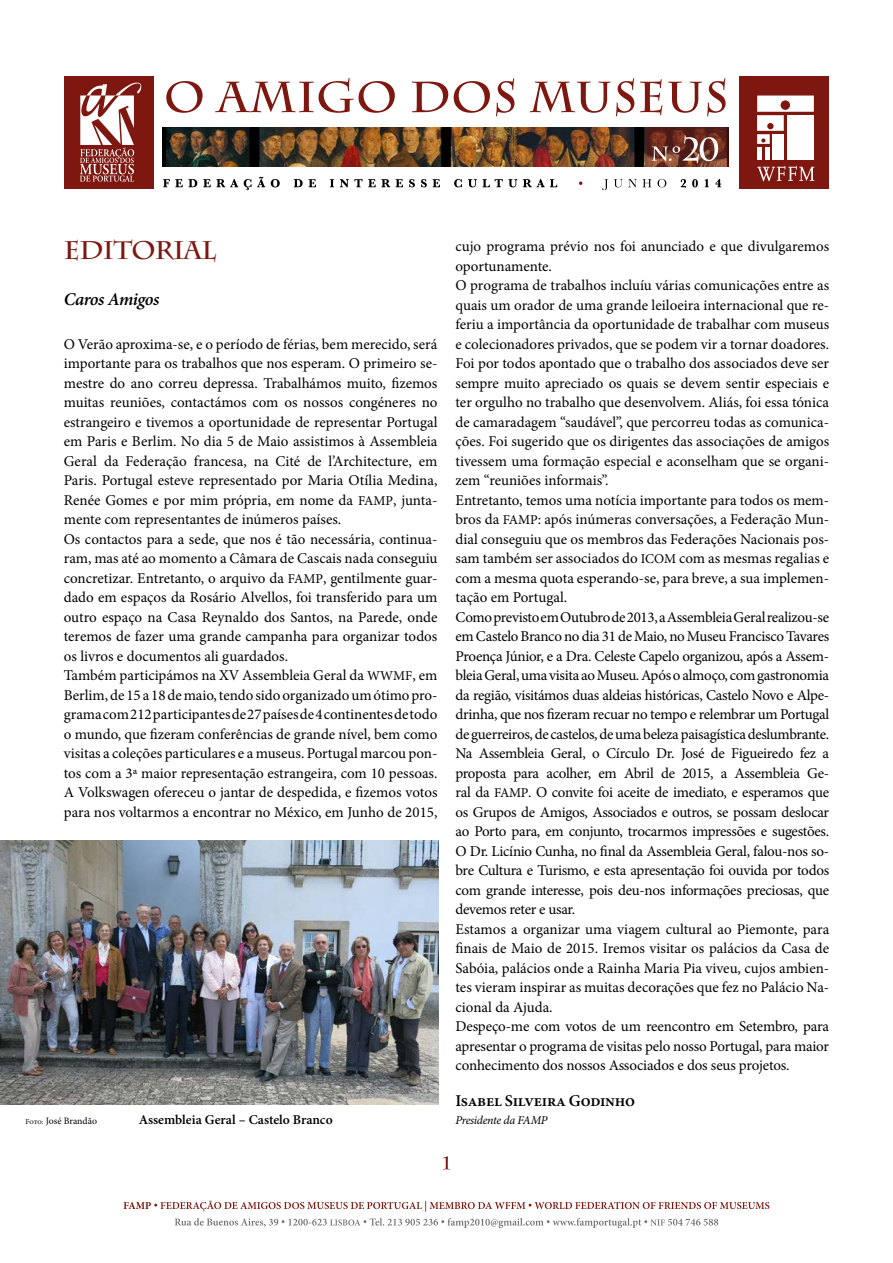
<style>
.page{position:relative;width:893px;height:1263px;background:#fff}
.page>*{position:absolute;margin:0;border:0;box-sizing:border-box;transform-origin:0 0}
.t1{font:700 25.5px "Charlemagne Std";letter-spacing:-.02em;color:#7d1710}
.t2{font:italic 600 18px "Minion Pro";letter-spacing:-.03em;color:#000}
.t3{font:600 16.5px "Minion Pro";letter-spacing:-.02em;color:#000}
.t4{font:15px/19.5px "Minion Pro";letter-spacing:-.005em;color:#000}
.t5{font:600 13.5px "Minion Pro";color:#000}
.t6{font:italic 12px "Minion Pro";letter-spacing:-.025em;color:#000}
.t7{font:9.75px "Minion Pro";color:#000}
.s1{font-size:13.5px}
.s2{font-size:7.5px}
</style>
<div class="page">
<img style="left:163px;top:127px;width:482px;height:40px">
<div style="left:64px;top:77px;width:89px;height:112px;background:#7d170f"></div>
<div style="left:739px;top:77px;width:89px;height:112px;background:#7d170f"></div>
<div style="left:787px;top:115px;width:27px;height:45px;background:#fff"></div>
<div style="left:773px;top:134px;width:11px;height:26px;background:#fff"></div>
<div style="left:765px;top:147px;width:5px;height:13px;background:#fff"></div>
<div style="left:757px;top:147px;width:5px;height:13px;background:#fff"></div>
<svg style="left:757px;top:166px;width:57px;height:15px"></svg>
<svg style="left:757px;top:96px;width:57px;height:48px"></svg>
<svg style="left:80px;top:82px;width:62px;height:100px"></svg>
<svg style="left:166px;top:81px;width:37px;height:32px"></svg>
<svg style="left:215px;top:78px;width:180px;height:35px"></svg>
<svg style="left:412px;top:82px;width:36px;height:30px"></svg>
<svg style="left:454px;top:81px;width:36px;height:32px"></svg>
<svg style="left:496px;top:78px;width:18px;height:38px"></svg>
<svg style="left:530px;top:78px;width:104px;height:38px"></svg>
<svg style="left:640px;top:79px;width:22px;height:36px"></svg>
<svg style="left:668px;top:78px;width:58px;height:38px"></svg>
<svg style="left:645px;top:127px;width:83px;height:40px"></svg>
<svg style="left:652px;top:135px;width:66px;height:28px"></svg>
<svg style="left:163px;top:179px;width:34px;height:8px"></svg>
<svg style="left:203px;top:179px;width:35px;height:8px"></svg>
<svg style="left:244px;top:179px;width:7px;height:11px"></svg>
<svg style="left:257px;top:177px;width:8px;height:10px"></svg>
<svg style="left:271px;top:179px;width:9px;height:8px"></svg>
<svg style="left:294px;top:179px;width:9px;height:8px"></svg>
<svg style="left:309px;top:179px;width:7px;height:8px"></svg>
<svg style="left:330px;top:179px;width:4px;height:8px"></svg>
<svg style="left:340px;top:179px;width:50px;height:8px"></svg>
<svg style="left:396px;top:179px;width:7px;height:8px"></svg>
<svg style="left:409px;top:179px;width:6px;height:8px"></svg>
<svg style="left:421px;top:179px;width:6px;height:8px"></svg>
<svg style="left:433px;top:179px;width:7px;height:8px"></svg>
<svg style="left:454px;top:179px;width:8px;height:8px"></svg>
<svg style="left:468px;top:179px;width:49px;height:8px"></svg>
<svg style="left:523px;top:179px;width:34px;height:8px"></svg>
<svg style="left:602px;top:179px;width:6px;height:11px"></svg>
<svg style="left:614px;top:179px;width:37px;height:8px"></svg>
<svg style="left:657px;top:179px;width:9px;height:8px"></svg>
<svg style="left:681px;top:179px;width:5px;height:9px"></svg>
<svg style="left:692px;top:179px;width:6px;height:8px"></svg>
<svg style="left:705px;top:179px;width:4px;height:8px"></svg>
<svg style="left:715px;top:179px;width:6px;height:8px"></svg>
<svg style="left:443px;top:1156px;width:6px;height:13px"></svg>
<svg style="left:175px;top:1218px;width:543px;height:10px"></svg>
<svg style="left:124px;top:1200px;width:645px;height:11px"></svg>
<img style="left:0;top:841px;width:438px;height:263px">
<h1 class="t1" style="left:64px;top:235px;width:154px">EDITORIAL</h1>
<p class="t2" style="left:64px;top:287px;width:97px">Caros Amigos</p>
<p class="t4" style="left:64px;top:334px;width:375px">O Verão aproxima-se, e o período de férias, bem merecido, será importante para os trabalhos que nos esperam. O primeiro se&shy;mestre do ano correu depressa. Trabalhámos muito, fizemos muitas reuniões, contactámos com os nossos congéneres no estrangeiro e tivemos a oportunidade de representar Portugal em Paris e Berlim. No dia 5 de Maio assistimos à Assembleia Geral da Federação francesa, na Cité de l’Architecture, em Paris. Portugal esteve representado por Maria Otília Medina, Renée Gomes e por mim própria, em nome da <span class="s1">FAMP</span>, junta&shy;mente com representantes de inúmeros países.<br>Os contactos para a sede, que nos é tão necessária, continua&shy;ram, mas até ao momento a Câmara de Cascais nada conseguiu concretizar. Entretanto, o arquivo da <span class="s1">FAMP</span>, gentilmente guar&shy;dado em espaços da Rosário Alvellos, foi transferido para um outro espaço na Casa Reynaldo dos Santos, na Parede, onde teremos de fazer uma grande campanha para organizar todos os livros e documentos ali guardados.<br>Também participámos na XV Assembleia Geral da <span class="s1">WWMF</span>, em Berlim, de 15 a 18 de maio, tendo sido organizado um ótimo pro&shy;grama com 212 participantes de 27 países de 4 continentes de todo o mundo, que fizeram conferências de grande nível, bem como visitas a coleções particulares e a museus. Portugal marcou pon&shy;tos com a 3ª maior representação estrangeira, com 10 pessoas.<br>A Volkswagen ofereceu o jantar de despedida, e fizemos votos para nos voltarmos a encontrar no México, em Junho de 2015,</p>
<p class="t4" style="left:455px;top:237px;width:375px">cujo programa prévio nos foi anunciado e que divulgaremos oportunamente.<br>O programa de trabalhos incluíu várias comunicações entre as quais um orador de uma grande leiloeira internacional que re&shy;feriu a importância da oportunidade de trabalhar com museus e colecionadores privados, que se podem vir a tornar doadores.<br>Foi por todos apontado que o trabalho dos associados deve ser sempre muito apreciado os quais se devem sentir especiais e ter orgulho no trabalho que desenvolvem. Aliás, foi essa tónica de camaradagem “saudável”, que percorreu todas as comunica&shy;ções. Foi sugerido que os dirigentes das associações de amigos tivessem uma formação especial e aconselham que se organi&shy;zem “reuniões informais”.<br>Entretanto, temos uma notícia importante para todos os mem&shy;bros da <span class="s1">FAMP</span>: após inúmeras conversações, a Federação Mun&shy;dial conseguiu que os membros das Federações Nacionais pos&shy;sam também ser associados do <span class="s1">ICOM</span> com as mesmas regalias e com a mesma quota esperando-se, para breve, a sua implemen&shy;tação em Portugal.<br>Como previsto em Outubro de 2013, a Assembleia Geral realizou-se em Castelo Branco no dia 31 de Maio, no Museu Francisco Tavares Proença Júnior, e a Dra. Celeste Capelo organizou, após a Assem&shy;bleia Geral, uma visita ao Museu. Após o almoço, com gastronomia da região, visitámos duas aldeias históricas, Castelo Novo e Alpe&shy;drinha, que nos fizeram recuar no tempo e relembrar um Portugal de guerreiros, de castelos, de uma beleza paisagística deslumbrante.<br>Na Assembleia Geral, o Círculo Dr. José de Figueiredo fez a proposta para acolher, em Abril de 2015, a Assembleia Ge&shy;ral da <span class="s1">FAMP</span>. O convite foi aceite de imediato, e esperamos que os Grupos de Amigos, Associados e outros, se possam deslocar ao Porto para, em conjunto, trocarmos impressões e sugestões.<br>O Dr. Licínio Cunha, no final da Assembleia Geral, falou-nos so&shy;bre Cultura e Turismo, e esta apresentação foi ouvida por todos com grande interesse, pois deu-nos informações preciosas, que devemos reter e usar.<br>Estamos a organizar uma viagem cultural ao Piemonte, para finais de Maio de 2015. Iremos visitar os palácios da Casa de Sabóia, palácios onde a Rainha Maria Pia viveu, cujos ambien&shy;tes vieram inspirar as muitas decorações que fez no Palácio Na&shy;cional da Ajuda.<br>Despeço-me com votos de um reencontro em Setembro, para apresentar o programa de visitas pelo nosso Portugal, para maior conhecimento dos nossos Associados e dos seus projetos.</p>
<p class="t3" style="left:455px;top:1089px;width:181px">Isabel Silveira Godinho</p>
<p class="t7" style="left:26px;top:1114px;width:73px"><span class="s2">Foto:</span> José Brandão</p>
<p class="t5" style="left:139px;top:1110px;width:195px">Assembleia Geral – Castelo Branco</p>
<p class="t6" style="left:455px;top:1112px;width:94px">Presidente da FAMP</p>
</div>
